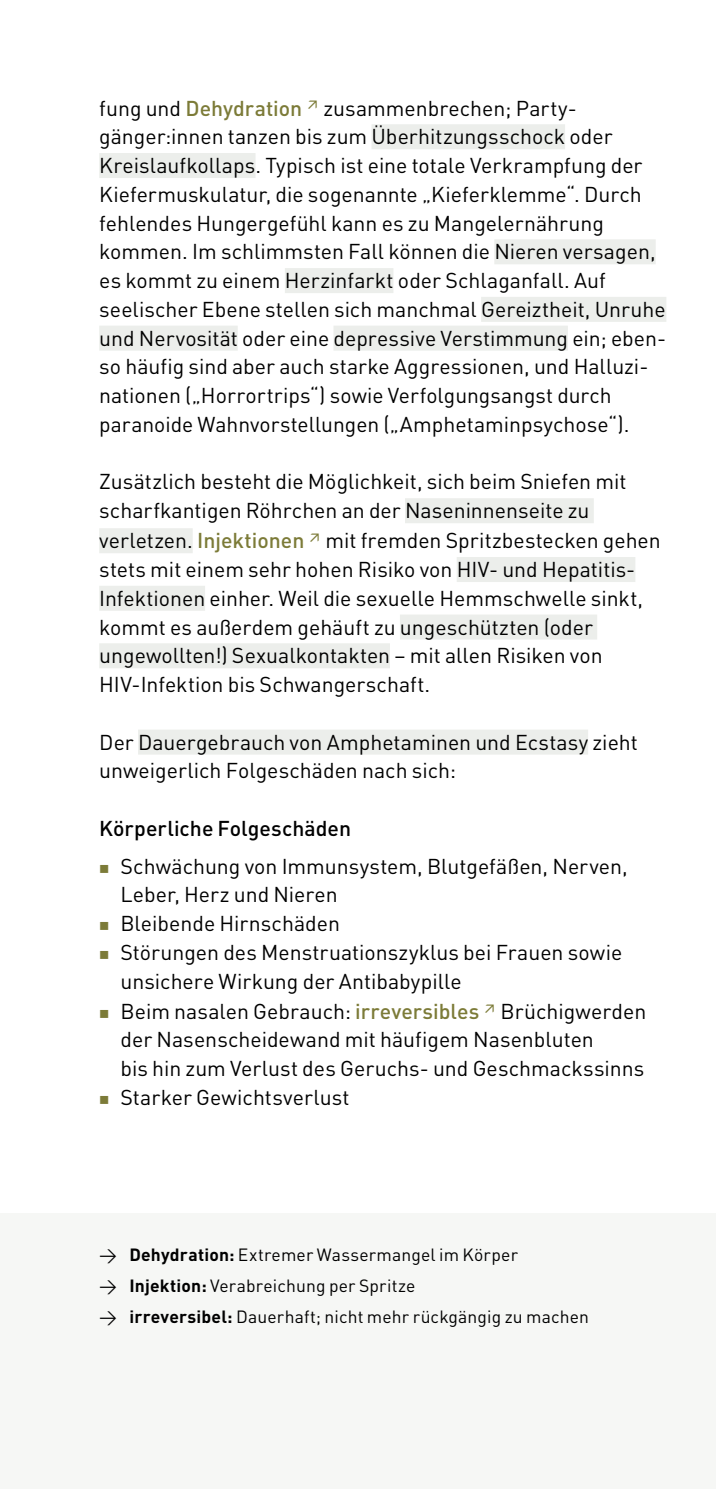
<style>
.page{position:relative;width:716px;height:1489px;background:#fff}
.page>*{position:absolute;margin:0;border:0;box-sizing:border-box;transform-origin:0 0}
.DHS_Fließtext{font:21.25px/28.8px "DIN Pro";color:#000}
.t1{font:500 21.25px "DIN Pro";color:#000}
.DHS_Legende{font:17.5px "DIN Pro";letter-spacing:.01em;color:#000}
.s1{font-weight:500;color:#7c7b38}
.s2{color:#7c7b38}
.s3{font-weight:700}
</style>
<div class="page">
<div style="left:0;top:1213px;width:716px;height:275px;background:#f6f7f5"></div>
<div style="left:371px;top:124px;width:194px;height:25px;background:#eceeeb"></div>
<div style="left:99px;top:153px;width:156px;height:25px;background:#eceeeb"></div>
<div style="left:494px;top:239px;width:161px;height:25px;background:#eceeeb"></div>
<div style="left:285px;top:268px;width:108px;height:25px;background:#eceeeb"></div>
<div style="left:481px;top:297px;width:185px;height:25px;background:#eceeeb"></div>
<div style="left:99px;top:325px;width:139px;height:25px;background:#eceeeb"></div>
<div style="left:333px;top:325px;width:235px;height:25px;background:#eceeeb"></div>
<div style="left:405px;top:498px;width:189px;height:25px;background:#eceeeb"></div>
<div style="left:99px;top:528px;width:94px;height:25px;background:#eceeeb"></div>
<div style="left:457px;top:557px;width:178px;height:25px;background:#eceeeb"></div>
<div style="left:99px;top:585px;width:106px;height:25px;background:#eceeeb"></div>
<div style="left:400px;top:614px;width:197px;height:25px;background:#eceeeb"></div>
<div style="left:99px;top:643px;width:291px;height:25px;background:#eceeeb"></div>
<div style="left:138px;top:729px;width:450px;height:25px;background:#eceeeb"></div>
<p class="DHS_Fließtext" style="left:99px;top:93px;width:568px">fung und <span class="s1">Dehydration</span> <sup>↗</sup> zusammenbrechen; Party&shy;gänger:innen tanzen bis zum Überhitzungsschock oder Kreislaufkollaps. Typisch ist eine totale Verkrampfung der Kiefermuskulatur, die sogenannte „Kieferklemme“. Durch fehlendes Hungergefühl kann es zu Mangelernährung kommen. Im schlimmsten Fall können die Nieren versagen, es kommt zu einem Herzinfarkt oder Schlaganfall. Auf seelischer Ebene stellen sich manchmal Gereiztheit, Unruhe und Nervosität oder eine depressive Verstimmung ein; eben&shy;so häufig sind aber auch starke Aggressionen, und Halluzi&shy;nationen („Horrortrips“) sowie Verfolgungsangst durch paranoide Wahnvorstellungen („Amphetaminpsychose“).</p>
<p class="DHS_Fließtext" style="left:99px;top:466px;width:563px">Zusätzlich besteht die Möglichkeit, sich beim Sniefen mit scharfkantigen Röhrchen an der Naseninnenseite zu verletzen. <span class="s1">Injektionen</span> <sup>↗</sup> mit fremden Spritzbestecken gehen stets mit einem sehr hohen Risiko von HIV- und Hepatitis-Infektionen einher. Weil die sexuelle Hemmschwelle sinkt, kommt es außerdem gehäuft zu ungeschützten (oder ungewollten!) Sexualkontakten – mit allen Risiken von HIV-Infektion bis Schwangerschaft.</p>
<p class="DHS_Fließtext" style="left:99px;top:726px;width:540px">Der Dauergebrauch von Amphetaminen und Ecstasy zieht unweigerlich Folgeschäden nach sich:</p>
<p class="t1" style="left:99px;top:813px;width:253px">Körperliche Folgeschäden</p>
<p class="DHS_Fließtext" style="left:120px;top:850px;width:509px;text-indent:-21px"><span class="s2">■</span> Schwächung von Immunsystem, Blutgefäßen, Nerven,<br>Leber, Herz und Nieren</p>
<p class="DHS_Fließtext" style="left:99px;top:908px;width:242px"><span class="s2">■</span> Bleibende Hirnschäden</p>
<p class="DHS_Fließtext" style="left:120px;top:936px;width:503px;text-indent:-21px"><span class="s2">■</span> Störungen des Menstruationszyklus bei Frauen sowie unsichere Wirkung der Antibabypille</p>
<p class="DHS_Fließtext" style="left:120px;top:995px;width:527px;text-indent:-21px"><span class="s2">■</span> Beim nasalen Gebrauch: <span class="s1">irreversibles</span> <sup>↗</sup> Brüchigwerden der Nasenscheidewand mit häufigem Nasenbluten<br>bis hin zum Verlust des Geruchs- und Geschmackssinns</p>
<p class="DHS_Fließtext" style="left:99px;top:1081px;width:252px"><span class="s2">■</span> Starker Gewichtsverlust</p>
<p class="DHS_Legende" style="left:99px;top:1242px;width:420px">→ <span class="s3">Dehydration:</span> Extremer Wassermangel im Körper</p>
<p class="DHS_Legende" style="left:99px;top:1273px;width:317px">→ <span class="s3">Injektion:</span> Verabreichung per Spritze</p>
<p class="DHS_Legende" style="left:99px;top:1304px;width:491px">→ <span class="s3">irreversibel:</span> Dauerhaft; nicht mehr rückgängig zu machen</p>
</div>
